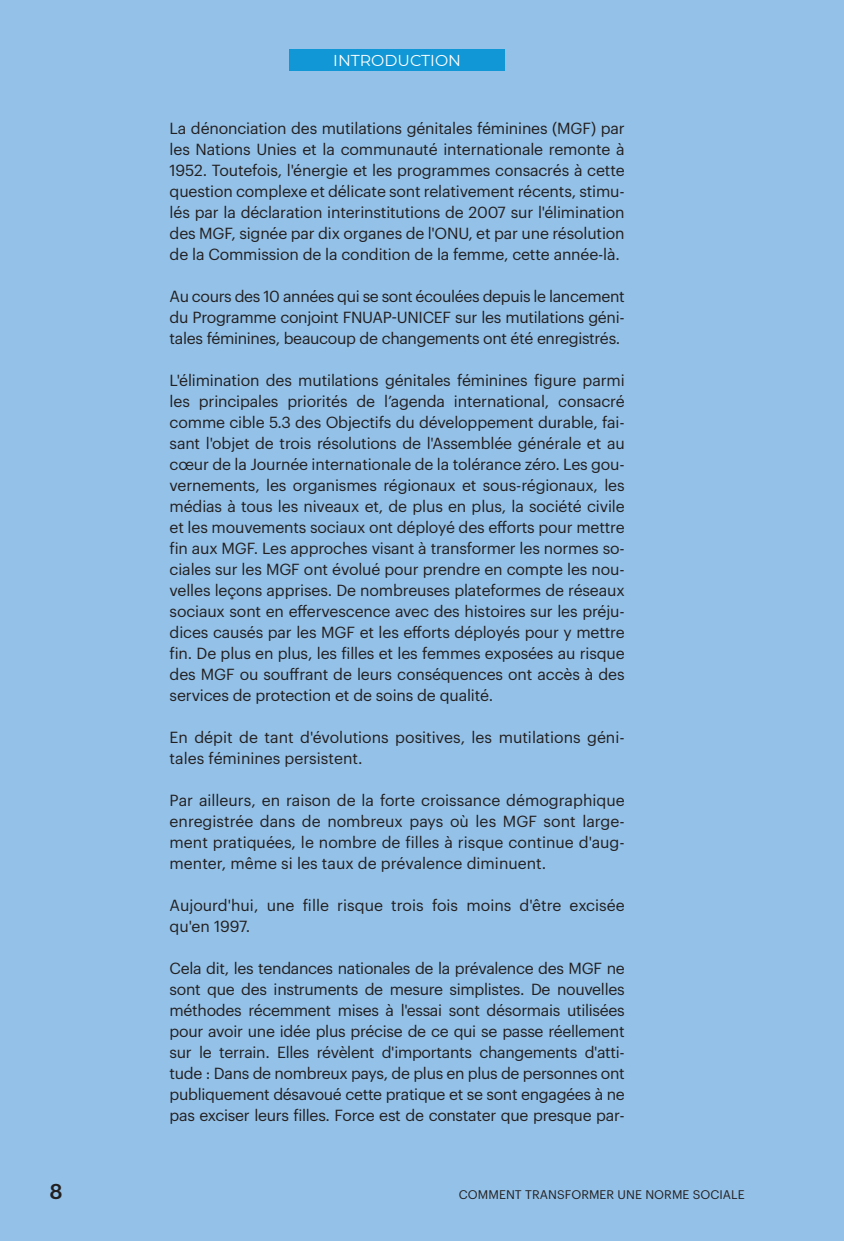
<style>
.page{position:relative;width:844px;height:1241px;background:#fff}
.page>*{position:absolute;margin:0;border:0;box-sizing:border-box;transform-origin:0 0}
.t1{font:500 21px "Graphik";color:#231f20}
.t2{font:15.75px/21px "Graphik";letter-spacing:-.01em;color:#231f20;text-align:justify}
.t3{font:15.75px "Montserrat";color:#fff}
.t4{font:12.25px "Graphik";letter-spacing:.005em;color:#231f20}
</style>
<div class="page">
<div style="left:0;top:0;width:843px;height:1240px;background:#93c1e7"></div>
<div style="left:289px;top:50px;width:215px;height:21px;background:#1197d6"></div>
<p class="t3" style="left:333px;top:49px;width:129px">INTRODUCTION</p>
<p class="t2" style="left:169px;top:116px;width:456px">La dénonciation des mutilations génitales féminines (MGF) par les Nations Unies et la communauté internationale remonte à 1952. Toutefois, l'énergie et les programmes consacrés à cette question complexe et délicate sont relativement récents, stimu&shy;lés par la déclaration interinstitutions de 2007 sur l'élimination des MGF, signée par dix organes de l'ONU, et par une résolution de la Commission de la condition de la femme, cette année-là.</p>
<p class="t2" style="left:169px;top:284px;width:456px">Au cours des 10 années qui se sont écoulées depuis le lancement du Programme conjoint FNUAP-UNICEF sur les mutilations géni&shy;tales féminines, beaucoup de changements ont été enregistrés.</p>
<p class="t2" style="left:169px;top:368px;width:456px">L'élimination des mutilations génitales féminines figure parmi les principales priorités de l’agenda international, consacré comme cible 5.3 des Objectifs du développement durable, fai&shy;sant l'objet de trois résolutions de l'Assemblée générale et au cœur de la Journée internationale de la tolérance zéro. Les gou&shy;vernements, les organismes régionaux et sous-régionaux, les médias à tous les niveaux et, de plus en plus, la société civile et les mouvements sociaux ont déployé des efforts pour mettre fin aux MGF. Les approches visant à transformer les normes so&shy;ciales sur les MGF ont évolué pour prendre en compte les nou&shy;velles leçons apprises. De nombreuses plateformes de réseaux sociaux sont en effervescence avec des histoires sur les préju&shy;dices causés par les MGF et les efforts déployés pour y mettre fin. De plus en plus, les filles et les femmes exposées au risque des MGF ou souffrant de leurs conséquences ont accès à des services de protection et de soins de qualité.</p>
<p class="t2" style="left:169px;top:725px;width:456px">En dépit de tant d'évolutions positives, les mutilations géni&shy;tales féminines persistent.</p>
<p class="t2" style="left:169px;top:788px;width:456px">Par ailleurs, en raison de la forte croissance démographique enregistrée dans de nombreux pays où les MGF sont large&shy;ment pratiquées, le nombre de filles à risque continue d'aug&shy;menter, même si les taux de prévalence diminuent.</p>
<p class="t2" style="left:169px;top:893px;width:456px">Aujourd'hui, une fille risque trois fois moins d'être excisée qu'en 1997.</p>
<p class="t2" style="left:169px;top:956px;width:456px">Cela dit, les tendances nationales de la prévalence des MGF ne sont que des instruments de mesure simplistes. De nouvelles méthodes récemment mises à l'essai sont désormais utilisées pour avoir une idée plus précise de ce qui se passe réellement sur le terrain. Elles révèlent d'importants changements d'atti&shy;tude : Dans de nombreux pays, de plus en plus de personnes ont publiquement désavoué cette pratique et se sont engagées à ne pas exciser leurs filles. Force est de constater que presque par-</p>
<h1 class="t1" style="left:50px;top:1175px;width:15px">8</h1>
<p class="t4" style="left:459px;top:1185px;width:287px">COMMENT TRANSFORMER UNE NORME SOCIALE</p>
</div>
